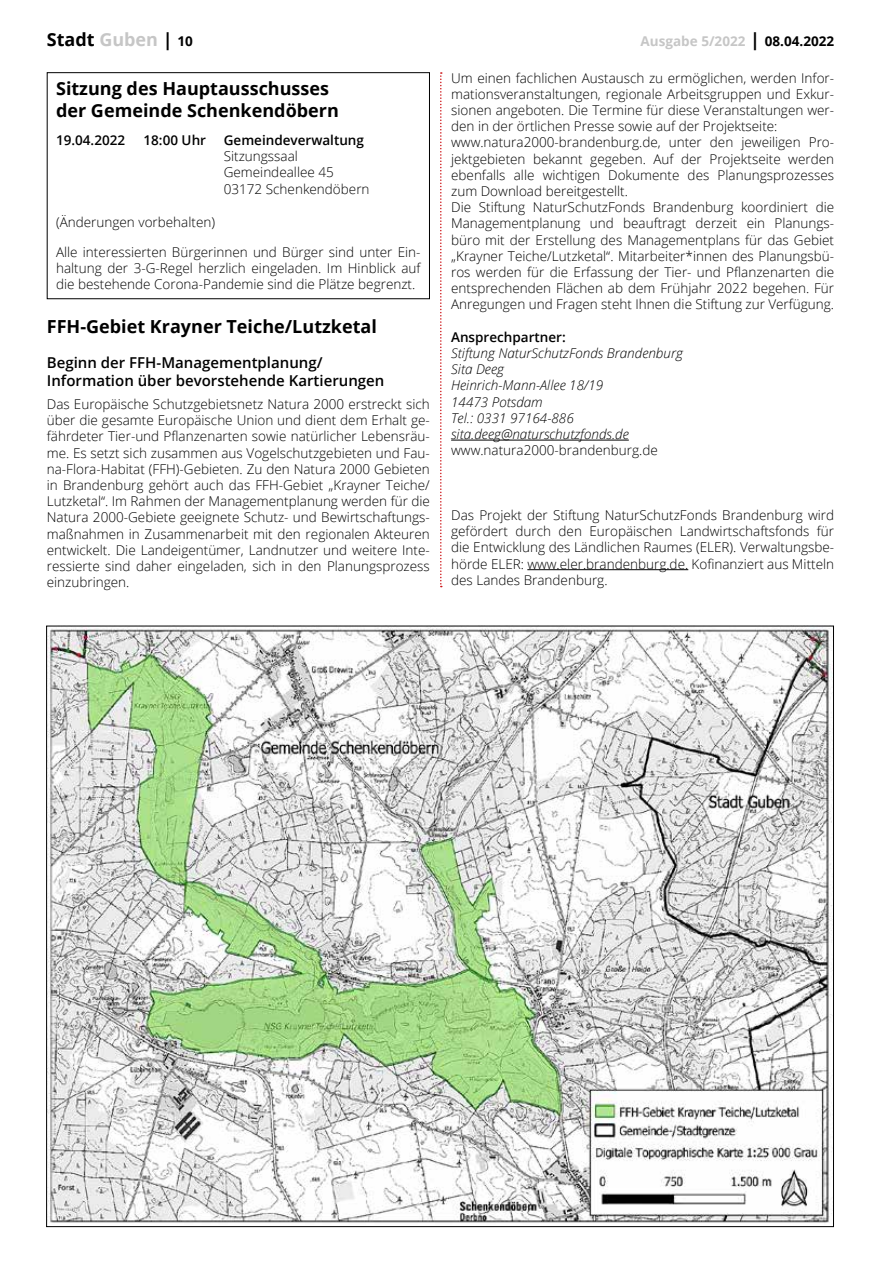
<style>
.page{position:relative;width:881px;height:1263px;background:#fff}
.page>*{position:absolute;margin:0;border:0;box-sizing:border-box;transform-origin:0 0}
.t1{font:700 18px/21.6px "Open Sans";color:#000}
.t2{font:600 15px/18px "Open Sans";color:#000}
.t3{font:300 13.5px/16.2px "Open Sans";color:#000;text-align:justify}
.t4{font:italic 300 13.5px/16.2px "Open Sans";color:#000}
.t5{font:600 13.5px "Open Sans";color:#000}
.t6{font:700 13.5px "Open Sans";color:#c6c6c6}
.s1{color:#c6c6c6}
.s2{font-size:13.5px}
.s3{font-size:18px;color:#000}
.s4{color:#000}
</style>
<div class="page">
<svg style="left:440px;top:72px;width:1px;height:515px"></svg>
<div style="left:47px;top:72px;width:382px;height:227px;border:1px solid #000"></div>
<hr style="left:451px;top:440px;width:177px;height:1px;background:#000">
<hr style="left:527px;top:569px;width:161px;height:1px;background:#000">
<img style="left:48px;top:628px;width:783px;height:595px">
<h1 class="t1" style="left:47px;top:28px;width:147px">Stadt <span class="s1">Guben</span> | <span class="s2">10</span></h1>
<p class="t6" style="left:640px;top:32px;width:195px">Ausgabe 5/2022 <span class="s3">|</span> <span class="s4">08.04.2022</span></p>
<h1 class="t1" style="left:56px;top:78px;width:284px">Sitzung des Hauptausschusses der Gemeinde Schenkendöbern</h1>
<p class="t5" style="left:56px;top:131px;width:71px">19.04.2022</p>
<p class="t5" style="left:143px;top:131px;width:64px">18:00 Uhr</p>
<p class="t5" style="left:224px;top:131px;width:142px">Gemeindeverwaltung</p>
<p class="t3" style="left:224px;top:148px;width:147px;text-align:left">Sitzungssaal<br>Gemeindeallee 45<br>03172 Schenkendöbern</p>
<p class="t3" style="left:56px;top:213px;width:160px">(Änderungen vorbehalten)</p>
<p class="t3" style="left:56px;top:243px;width:366px">Alle interessierten Bürgerinnen und Bürger sind unter Ein&shy;haltung der 3-G-Regel herzlich eingeladen. Im Hinblick auf die bestehende Corona-Pandemie sind die Plätze begrenzt.</p>
<h1 class="t1" style="left:47px;top:316px;width:331px">FFH-Gebiet Krayner Teiche/Lutzketal</h1>
<p class="t2" style="left:47px;top:354px;width:339px">Beginn der FFH-Managementplanung/<br>Information über bevorstehende Kartierungen</p>
<p class="t3" style="left:47px;top:396px;width:384px">Das Europäische Schutzgebietsnetz Natura 2000 erstreckt sich über die gesamte Europäische Union und dient dem Erhalt ge&shy;fährdeter Tier-und Pflanzenarten sowie natürlicher Lebensräu&shy;me. Es setzt sich zusammen aus Vogelschutzgebieten und Fau&shy;na-Flora-Habitat (FFH)-Gebieten. Zu den Natura 2000 Gebieten in Brandenburg gehört auch das FFH-Gebiet „Krayner Teiche/ Lutzketal“. Im Rahmen der Managementplanung werden für die Natura 2000-Gebiete geeignete Schutz- und Bewirtschaftungs&shy;maßnahmen in Zusammenarbeit mit den regionalen Akteuren entwickelt. Die Landeigentümer, Landnutzer und weitere Inte&shy;ressierte sind daher eingeladen, sich in den Planungsprozess einzubringen.</p>
<p class="t3" style="left:451px;top:69px;width:384px;text-align:left">Um einen fachlichen Austausch zu ermöglichen, werden Infor&shy;mationsveranstaltungen, regionale Arbeitsgruppen und Exkur&shy;sionen angeboten. Die Termine für diese Veranstaltungen wer&shy;den in der örtlichen Presse sowie auf der Projektseite: www.natura2000-brandenburg.de, unter den jeweiligen Pro&shy;jektgebieten bekannt gegeben. Auf der Projektseite werden ebenfalls alle wichtigen Dokumente des Planungsprozesses zum Download bereitgestellt.<br>Die Stiftung NaturSchutzFonds Brandenburg koordiniert die Managementplanung und beauftragt derzeit ein Planungs&shy;büro mit der Erstellung des Managementplans für das Gebiet „Krayner Teiche/Lutzketal“. Mitarbeiter*innen des Planungsbü&shy;ros werden für die Erfassung der Tier- und Pflanzenarten die entsprechenden Flächen ab dem Frühjahr 2022 begehen. Für Anregungen und Fragen steht Ihnen die Stiftung zur Verfügung.</p>
<p class="t5" style="left:451px;top:328px;width:116px">Ansprechpartner:</p>
<p class="t4" style="left:451px;top:345px;width:233px">Stiftung NaturSchutzFonds Brandenburg<br>Sita Deeg<br>Heinrich-Mann-Allee 18/19<br>14473 Potsdam<br>Tel.: 0331 97164-886 sita.deeg@naturschutzfonds.de</p>
<p class="t3" style="left:451px;top:442px;width:208px">www.natura2000-brandenburg.de</p>
<p class="t3" style="left:451px;top:507px;width:384px">Das Projekt der Stiftung NaturSchutzFonds Brandenburg wird gefördert durch den Europäischen Landwirtschaftsfonds für die Entwicklung des Ländlichen Raumes (ELER). Verwaltungsbe&shy;hörde ELER: www.eler.brandenburg.de. Kofinanziert aus Mitteln des Landes Brandenburg.</p>
</div>
